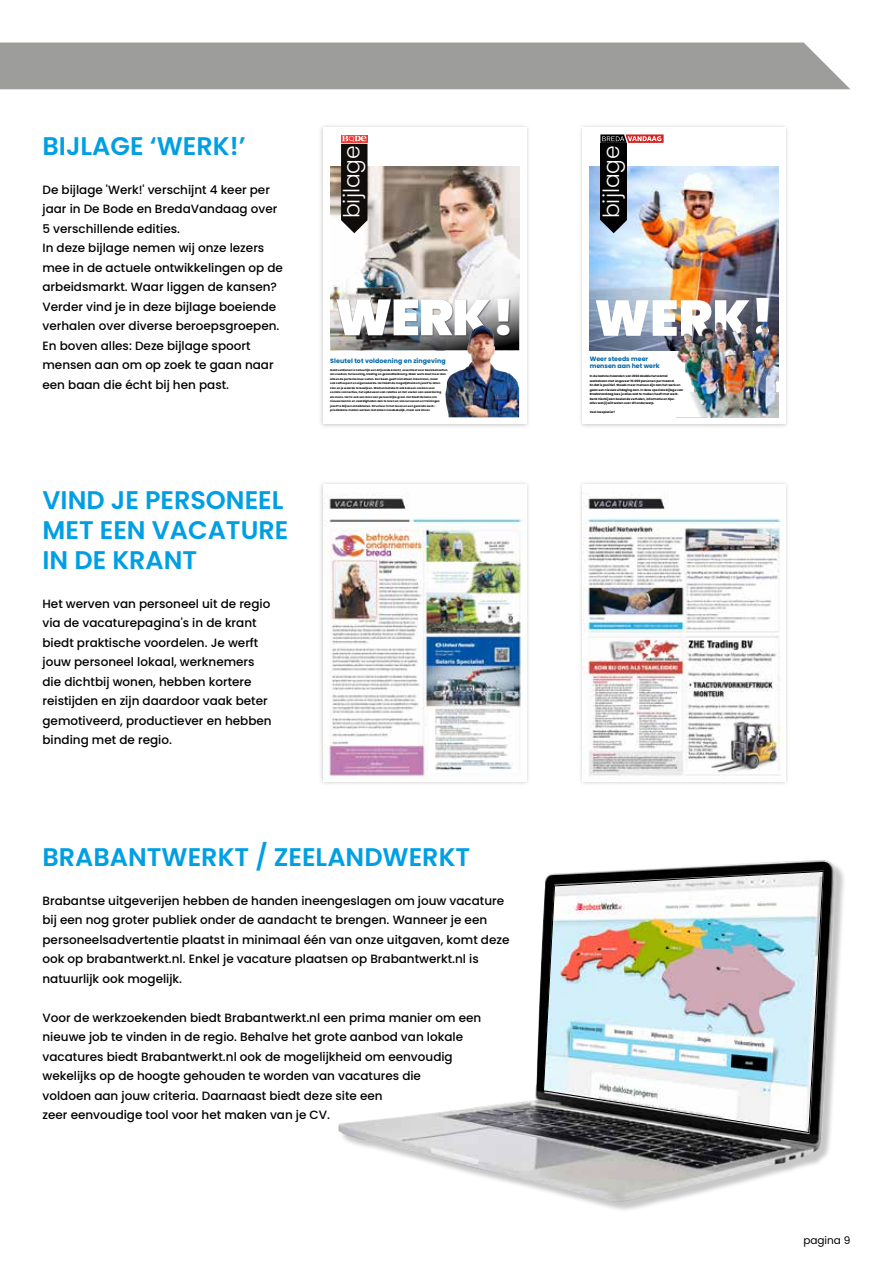
<style>
.page{position:relative;width:893px;height:1263px;background:#fff}
.page>*{position:absolute;margin:0;border:0;box-sizing:border-box;transform-origin:0 0}
.t1{font:900 50.7px "Poppins";color:#fff}
.t2{font:900 50.25px "Poppins";color:#fff}
.t3{font:600 25.5px/30px "Poppins";color:#009fe3}
.t4{font:300 22.2px "Poppins";color:#fff}
.t5{font:500 12px/19.5px "Poppins";color:#000}
.t6{font:10.5px "Poppins";color:#000}
.t7{font:700 6.3px/7.1px "Poppins";letter-spacing:.01em;color:#0068a8}
.t8{font:700 3px/4.5px "Poppins";color:#000}
.t9{font:700 2.7px/4.5px "Poppins";letter-spacing:.01em;color:#000}
.s1{font-size:48px}
</style>
<div class="page">
<div style="left:0;top:43px;width:850px;height:46px;background:#9d9d9c"></div>
<div style="left:318px;top:123px;width:213px;height:306px;background:#000;opacity:.22"></div>
<div style="left:323px;top:128px;width:203px;height:296px;background:#fff"></div>
<img style="left:330px;top:166px;width:189px;height:114px">
<img style="left:330px;top:280px;width:189px;height:70px">
<div style="left:336px;top:298px;width:176px;height:40px;background:#000;opacity:.55"></div>
<svg style="left:341px;top:135px;width:26px;height:1px"></svg>
<svg style="left:341px;top:136px;width:26px;height:97px"></svg>
<img style="left:445px;top:325px;width:74px;height:92px">
<div style="left:578px;top:123px;width:212px;height:306px;background:#000;opacity:.22"></div>
<div style="left:583px;top:128px;width:203px;height:296px;background:#fff"></div>
<img style="left:590px;top:166px;width:188px;height:184px">
<img style="left:677px;top:319px;width:101px;height:98px">
<svg style="left:677px;top:372px;width:31px;height:45px"></svg>
<svg style="left:600px;top:135px;width:64px;height:7px"></svg>
<svg style="left:600px;top:220px;width:27px;height:13px"></svg>
<div style="left:600px;top:144px;width:27px;height:76px;background:#000"></div>
<div style="left:340px;top:861px;width:507px;height:351px;background:#000;opacity:.22"></div>
<img style="left:338px;top:860px;width:500px;height:342px">
<img style="left:543px;top:871px;width:281px;height:262px">
<div style="left:578px;top:480px;width:212px;height:306px;background:#000;opacity:.22"></div>
<img style="left:588px;top:498px;width:192px;height:277px">
<div style="left:318px;top:480px;width:213px;height:306px;background:#000;opacity:.22"></div>
<img style="left:323px;top:485px;width:203px;height:297px">
<h3 class="t3" style="left:43px;top:131px;width:205px">BIJLAGE ‘WERK!’</h3>
<p class="t5" style="left:43px;top:180px;width:242px">De bijlage 'Werk!' verschijnt 4 keer per jaar in De Bode en BredaVandaag over 5 verschillende edities.<br>In deze bijlage nemen wij onze lezers mee in de actuele ontwikkelingen op de arbeidsmarkt. Waar liggen de kansen?<br>Verder vind je in deze bijlage boeiende verhalen over diverse beroepsgroepen.<br>En boven alles: Deze bijlage spoort mensen aan om op zoek te gaan naar een baan die écht bij hen past.</p>
<h3 class="t3" style="left:43px;top:485px;width:247px">VIND JE PERSONEEL<br>MET EEN VACATURE<br>IN DE KRANT</h3>
<p class="t5" style="left:43px;top:594px;width:231px">Het werven van personeel uit de regio via de vacaturepagina's in de krant biedt praktische voordelen. Je werft jouw personeel lokaal, werknemers die dichtbij wonen, hebben kortere reistijden en zijn daardoor vaak beter gemotiveerd, productiever en hebben binding met de regio.</p>
<h3 class="t4" style="left:339px;top:218px;width:75px;rotate:-90deg">bijlage</h3>
<h1 class="t1" style="left:335px;top:288px;width:181px">WERK <span class="s1">!</span></h1>
<p class="t7" style="left:330px;top:357px;width:117px">Sleutel tot voldoening en zingeving</p>
<p class="t9" style="left:330px;top:368px;width:119px">Geld verdienen is natuurlijk een drijvende kracht, essentieel voor basisbehoeften als voedsel, huisvesting, kleding en gezondheidszorg. Maar werk doet meer dan alleen de portemonnee vullen. Een baan geeft niet alleen inkomsten, maar<br>ook zelfrespect en eigenwaarde. Het biedt de mogelijkheid om jezelf te laten<br>zien en je waarde te bewijzen. Werken betekent ook kansen creëren voor<br>sociale connecties, het opbouwen van relaties en het voelen van waardering<br>als mens. Het is ook een bron van persoonlijke groei. Het biedt de kans om nieuwe kennis en vaardigheden aan te leren en via cursussen en trainingen jezelf te blijven ontwikkelen. Structuur in het leven en een gezonde werk&shy;privébalans maken werken niet alleen noodzakelijk, maar ook zinvol.</p>
<h3 class="t3" style="left:43px;top:842px;width:429px">BRABANTWERKT / ZEELANDWERKT</h3>
<p class="t5" style="left:43px;top:891px;width:468px">Brabantse uitgeverijen hebben de handen ineengeslagen om jouw vacature bij een nog groter publiek onder de aandacht te brengen. Wanneer je een personeelsadvertentie plaatst in minimaal één van onze uitgaven, komt deze ook op brabantwerkt.nl. Enkel je vacature plaatsen op Brabantwerkt.nl is natuurlijk ook mogelijk.</p>
<p class="t5" style="left:43px;top:1008px;width:440px">Voor de werkzoekenden biedt Brabantwerkt.nl een prima manier om een nieuwe job te vinden in de regio. Behalve het grote aanbod van lokale vacatures biedt Brabantwerkt.nl ook de mogelijkheid om eenvoudig wekelijks op de hoogte gehouden te worden van vacatures die<br>voldoen aan jouw criteria. Daarnaast biedt deze site een<br>zeer eenvoudige tool voor het maken van je CV.</p>
<h3 class="t4" style="left:598px;top:218px;width:75px;rotate:-90deg">bijlage</h3>
<h2 class="t2" style="left:594px;top:289px;width:181px">WERK!</h2>
<p class="t7" style="left:590px;top:355px;width:71px">Weer steeds meer mensen aan het werk</p>
<p class="t8" style="left:590px;top:374px;width:95px">In de laatste maanden van 2022 daalde het aantal werkelozen met ongeveer 10.000 personen per maand.<br>En dat is positief. Steeds meer mensen zijn aan het werk en gaan een nieuwe uitdaging aan. In deze speciale bijlage van BredaVandaag lees je alles wat te maken heeft met werk.<br>Denk hierbij aan boeiende verhalen, informatie en tips:<br>alles wat jij wilt weten over dit onderwerp.</p>
<p class="t8" style="left:590px;top:410px;width:27px">Veel leesplezier!</p>
<p class="t6" style="left:803px;top:1234px;width:49px">pagina 9</p>
</div>
